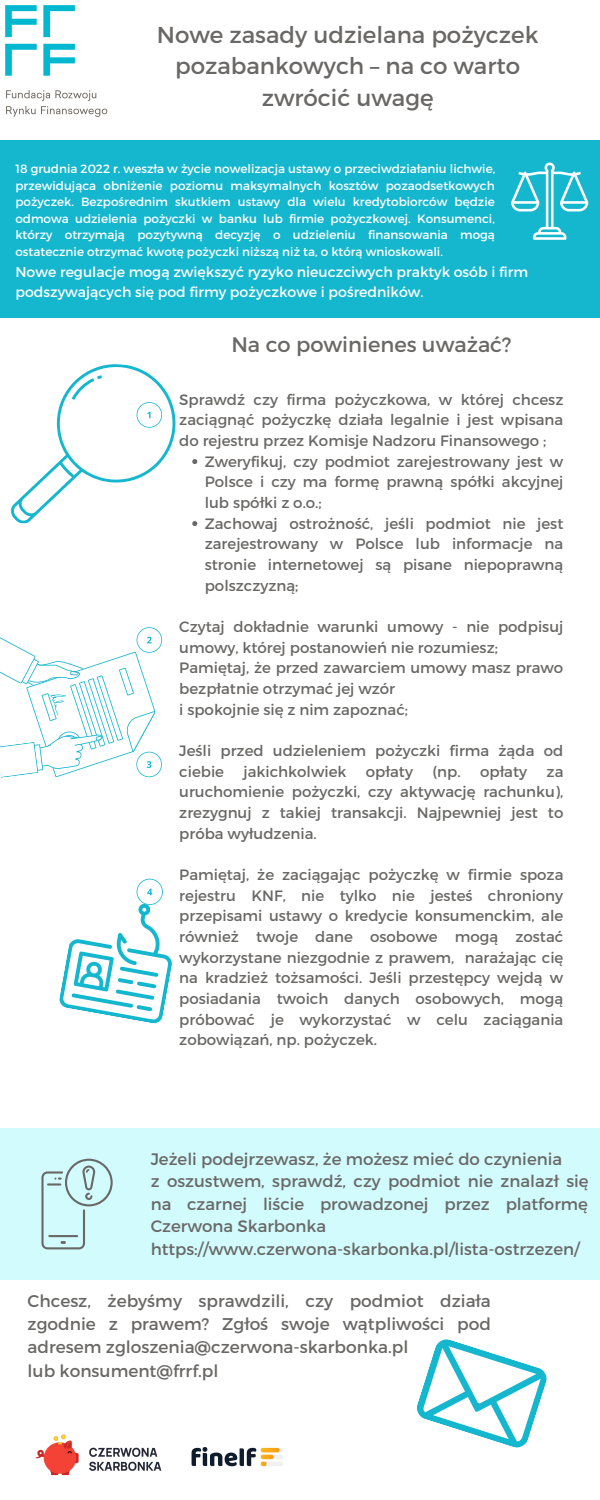
<style>
.page{position:relative;width:600px;height:1500px;background:#fff}
.page>*{position:absolute;margin:0;border:0;box-sizing:border-box;transform-origin:0 0}
.t1{font:23px/31.5px "Montserrat";color:#696866;text-align:center}
.t2{font:21px "Montserrat";color:#696866}
.t3{font:17px/23.2px "Montserrat";color:#696866}
.t4{font:16.6px/22.5px "Montserrat";color:#696866}
.t5{font:15px/20.7px "Montserrat";color:#696866}
.t6{font:14.1px/19.5px "Montserrat";color:#fff}
.t7{font:12px/16.5px "Montserrat";color:#fff;text-align:justify}
</style>
<div class="page">
<img style="left:5px;top:5px;width:103px;height:112px">
<div style="left:0;top:141px;width:599px;height:176px;background:#15b7ce"></div>
<div style="left:0;top:1128px;width:599px;height:152px;background:#d1fbfd"></div>
<svg style="left:192px;top:459px;width:5px;height:5px"></svg>
<svg style="left:192px;top:521px;width:5px;height:5px"></svg>
<svg style="left:417px;top:1339px;width:130px;height:109px"></svg>
<svg style="left:41px;top:1159px;width:72px;height:90px"></svg>
<svg style="left:511px;top:163px;width:77px;height:77px"></svg>
<svg style="left:0;top:627px;width:162px;height:151px"></svg>
<svg style="left:11px;top:364px;width:165px;height:160px"></svg>
<svg style="left:59px;top:879px;width:113px;height:145px"></svg>
<img style="left:35px;top:1434px;width:127px;height:42px">
<img style="left:191px;top:1447px;width:92px;height:20px">
<h1 class="t1" style="left:157px;top:17px;width:383px">Nowe zasady udzielana pożyczek pozabankowych – na co warto zwrócić uwagę</h1>
<p class="t7" style="left:15px;top:160px;width:481px">18 grudnia 2022 r. weszła w życie nowelizacja ustawy o przeciwdziałaniu lichwie, przewidująca obniżenie poziomu maksymalnych kosztów pozaodsetkowych pożyczek. Bezpośrednim skutkiem ustawy dla wielu kredytobiorców będzie odmowa udzielenia pożyczki w banku lub firmie pożyczkowej. Konsumenci, którzy otrzymają pozytywną decyzję o udzieleniu finansowania mogą ostatecznie otrzymać kwotę pożyczki niższą niż ta, o którą wnioskowali.</p>
<p class="t6" style="left:15px;top:262px;width:514px">Nowe regulacje mogą zwiększyć ryzyko nieuczciwych praktyk osób i firm podszywających się pod firmy pożyczkowe i pośredników.</p>
<h2 class="t2" style="left:231px;top:331px;width:282px">Na co powinienes uważać?</h2>
<p class="t5" style="left:179px;top:388px;width:386px;text-align:justify">Sprawdź czy firma pożyczkowa, w której chcesz zaciągnąć pożyczkę działa legalnie i jest wpisana do rejestru przez Komisje Nadzoru Finansowego ;</p>
<p class="t5" style="left:205px;top:450px;width:360px">Zweryfikuj, czy podmiot zarejestrowany jest w Polsce i czy ma formę prawną spółki akcyjnej lub spółki z o.o.;<br>Zachowaj ostrożność, jeśli podmiot nie jest zarejestrowany w Polsce lub informacje na stronie internetowej są pisane niepoprawną polszczyzną;</p>
<p class="t5" style="left:179px;top:616px;width:386px">Czytaj dokładnie warunki umowy - nie podpisuj umowy, której postanowień nie rozumiesz; Pamiętaj, że przed zawarciem umowy masz prawo bezpłatnie otrzymać jej wzór<br>i spokojnie się z nim zapoznać;</p>
<p class="t5" style="left:179px;top:740px;width:386px">Jeśli przed udzieleniem pożyczki firma żąda od ciebie</p>
<p class="t5" style="left:244px;top:760px;width:104px">jakichkolwiek</p>
<p class="t5" style="left:366px;top:760px;width:49px">opłaty</p>
<p class="t5" style="left:432px;top:760px;width:96px">(np. opłaty</p>
<p class="t5" style="left:179px;top:760px;width:386px;text-align:justify;text-indent:367px">za uruchomienie pożyczki, czy aktywację rachunku), zrezygnuj z takiej transakcji. Najpewniej jest to próba wyłudzenia.</p>
<p class="t5" style="left:179px;top:864px;width:386px;text-align:justify">Pamiętaj, że zaciągając pożyczkę w firmie spoza rejestru KNF, nie tylko nie jesteś chroniony przepisami ustawy o kredycie konsumenckim, ale również twoje dane osobowe mogą zostać wykorzystane niezgodnie z prawem, narażając cię na kradzież tożsamości. Jeśli przestępcy wejdą w posiadania twoich danych osobowych, mogą próbować je wykorzystać w celu zaciągania zobowiązań, np. pożyczek.</p>
<p class="t4" style="left:151px;top:1147px;width:439px">Jeżeli podejrzewasz, że możesz mieć do czynienia<br>z oszustwem, sprawdź, czy podmiot nie znalazł się na czarnej liście prowadzonej przez platformę Czerwona Skarbonka https://www.czerwona-skarbonka.pl/lista-ostrzezen/</p>
<p class="t3" style="left:28px;top:1288px;width:465px">Chcesz, żebyśmy sprawdzili, czy podmiot działa zgodnie z prawem? Zgłoś swoje wątpliwości pod adresem zgloszenia@czerwona-skarbonka.pl<br>lub konsument@frrf.pl</p>
</div>
